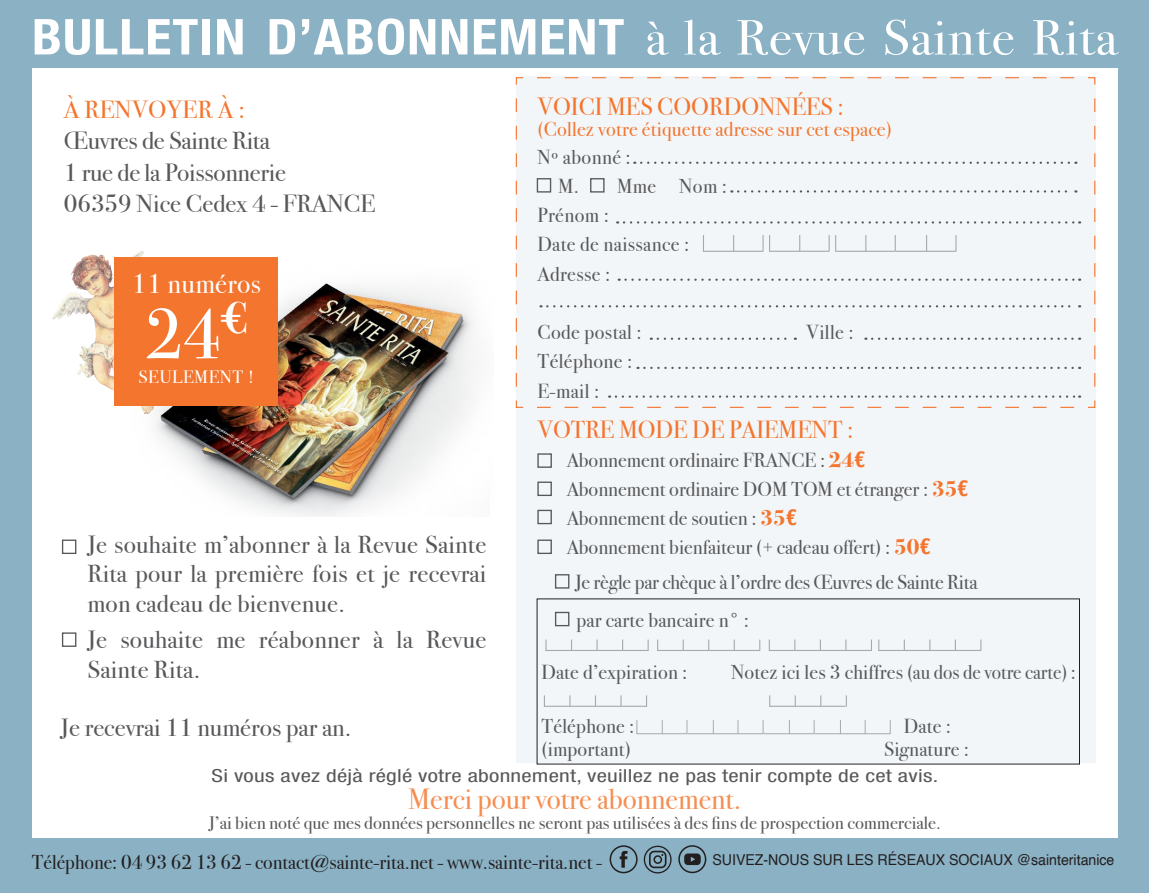
<style>
.page{position:relative;width:1149px;height:893px;background:#fff}
.page>*{position:absolute;margin:0;border:0;box-sizing:border-box;transform-origin:0 0}
.t1{font:71.1px "Bodoni Svty Two ITCTT";color:#fff}
.t2{font:700 condensed 49.5px "Helvetica Neue";letter-spacing:.02em;color:#fff;scale:1.09 1}
.t3{font:29.25px "Bodoni Svty Two ITCTT";color:#f68e52}
.t4{font:27.22px "Bodoni Svty Two ITCTT";letter-spacing:.01em;color:#fff}
.t5{font:24.75px/29.7px "Bodoni Svty Two ITCTT";letter-spacing:.01em;color:#57585a;text-align:justify}
.t6{font:24.75px "Bodoni Svty Two ITCTT";color:#f3752e}
.t7{font:24.75px "Bodoni Svty Two ITCTT";letter-spacing:-.01em;color:#57585a}
.t8{font:20.25px "Bodoni Svty Two ITCTT";color:#57585a}
.t9{font:20.25px "Bodoni Svty Two ITCTT";color:#231f20}
.t10{font:20.25px "Bodoni Svty Two ITCTT";letter-spacing:.02em;color:#57585a}
.t11{font:20.25px "Bodoni Svty Two ITCTT";letter-spacing:.01em;color:#f3752e}
.t12{font:18px "Bodoni Svty Two ITCTT";color:#57585a}
.t13{font:condensed 18px "Helvetica Neue LT Std";letter-spacing:.01em;color:#57585a;scale:1.28 1}
.t14{font:18px "Bodoni Svty Two ITCTT";letter-spacing:.03em;color:#fff}
.Normale{font:15.08px "Helvetica";color:#231f20;scale:.94 1}
.s1{font-family:"Bodoni Svty Two ITCTT";font-weight:400;font-stretch:normal}
.s2{font-weight:700;font-size:22.5px;color:#f3752e}
.s3{font-family:"Helvetica Neue";font-weight:700;font-stretch:condensed;font-size:22.5px;color:#f3752e}
</style>
<div class="page">
<div style="left:0;top:0;width:1148px;height:893px;background:#8ab1c4"></div>
<div style="left:32px;top:68px;width:1084px;height:770px;background:#fff"></div>
<svg style="left:609px;top:845px;width:28px;height:28px"></svg>
<svg style="left:678px;top:845px;width:28px;height:28px"></svg>
<svg style="left:643px;top:846px;width:28px;height:27px"></svg>
<div style="left:515px;top:76px;width:580px;height:687px;background:#f3f6f8"></div>
<img style="left:52px;top:255px;width:38px;height:123px">
<img style="left:90px;top:251px;width:385px;height:266px">
<hr style="left:545px;top:650px;width:103px;height:1px;background:#a8a9ad">
<hr style="left:543px;top:706px;width:103px;height:1px;background:#a8a9ad">
<svg style="left:543px;top:695px;width:2px;height:12px"></svg>
<svg style="left:594px;top:695px;width:2px;height:11px"></svg>
<svg style="left:645px;top:695px;width:2px;height:12px"></svg>
<hr style="left:769px;top:706px;width:76px;height:1px;background:#a8a9ad">
<svg style="left:769px;top:695px;width:1px;height:12px"></svg>
<hr style="left:657px;top:650px;width:102px;height:1px;background:#a8a9ad">
<hr style="left:768px;top:650px;width:103px;height:1px;background:#a8a9ad">
<hr style="left:878px;top:650px;width:102px;height:1px;background:#a8a9ad">
<div style="left:115px;top:257px;width:163px;height:148px;background:#f3752e"></div>
<svg style="left:515px;top:77px;width:580px;height:331px"></svg>
<svg style="left:609px;top:395px;width:470px;height:3px"></svg>
<svg style="left:738px;top:190px;width:338px;height:3px"></svg>
<svg style="left:762px;top:720px;width:1px;height:14px"></svg>
<hr style="left:636px;top:733px;width:50px;height:1px;background:#a8a9ad">
<svg style="left:636px;top:720px;width:1px;height:14px"></svg>
<svg style="left:661px;top:720px;width:1px;height:14px"></svg>
<svg style="left:686px;top:720px;width:1px;height:14px"></svg>
<hr style="left:687px;top:733px;width:75px;height:1px;background:#a8a9ad">
<svg style="left:712px;top:720px;width:1px;height:14px"></svg>
<svg style="left:737px;top:720px;width:1px;height:13px"></svg>
<svg style="left:889px;top:720px;width:1px;height:13px"></svg>
<hr style="left:763px;top:733px;width:50px;height:1px;background:#a8a9ad">
<svg style="left:813px;top:720px;width:1px;height:14px"></svg>
<hr style="left:814px;top:733px;width:76px;height:1px;background:#a8a9ad">
<svg style="left:864px;top:720px;width:1px;height:14px"></svg>
<div style="left:536px;top:178px;width:15px;height:15px;border:1px solid #57585a"></div>
<div style="left:590px;top:178px;width:14px;height:15px;border:1px solid #57585a"></div>
<div style="left:537px;top:453px;width:14px;height:15px;border:1px solid #57585a"></div>
<div style="left:537px;top:482px;width:14px;height:14px;border:1px solid #57585a"></div>
<div style="left:537px;top:510px;width:14px;height:14px;border:1px solid #57585a"></div>
<div style="left:537px;top:540px;width:14px;height:14px;border:1px solid #57585a"></div>
<div style="left:554px;top:574px;width:15px;height:15px;border:1px solid #57585a"></div>
<div style="left:554px;top:612px;width:15px;height:14px;border:1px solid #57585a"></div>
<div style="left:62px;top:540px;width:14px;height:14px;border:1px solid #57585a"></div>
<div style="left:62px;top:632px;width:14px;height:15px;border:1px solid #57585a"></div>
<p class="t2" style="left:32px;top:-4px;width:996px">BULLETIN D’ABONNEMENT <span class="s1">à la Revue Sainte Rita</span></p>
<p class="t6" style="left:64px;top:89px;width:183px">À RENVOYER À :</p>
<p class="t7" style="left:64px;top:120px;width:208px">Œuvres de Sainte Rita</p>
<p class="t7" style="left:64px;top:152px;width:224px">1 rue de la Poissonnerie</p>
<p class="t5" style="left:64px;top:186px;width:313px">06359 Nice Cedex 4 - FRANCE</p>
<p class="t4" style="left:132px;top:262px;width:130px">11 numéros</p>
<p class="t1" style="left:145px;top:276px;width:105px">24<sup>€</sup></p>
<p class="t14" style="left:138px;top:362px;width:117px">SEULEMENT !</p>
<p class="t5" style="left:87px;top:527px;width:400px">Je souhaite m’abonner à la Revue Sainte Rita pour la première fois et je recevrai mon cadeau de bienvenue.</p>
<p class="t5" style="left:87px;top:622px;width:400px">Je souhaite me réabonner à la Revue<br>Sainte Rita.</p>
<p class="t5" style="left:61px;top:710px;width:292px">Je recevrai 11 numéros par an.</p>
<p class="t6" style="left:537px;top:87px;width:308px">VOICI MES COORDONNÉES :</p>
<p class="t11" style="left:537px;top:112px;width:356px">(Collez votre étiquette adresse sur cet espace)</p>
<p class="t10" style="left:537px;top:140px;width:95px">Nº abonné :</p>
<p class="t8" style="left:558px;top:169px;width:170px">M. Mme Nom :</p>
<p class="t8" style="left:537px;top:199px;width:73px">Prénom :</p>
<p class="t10" style="left:537px;top:228px;width:153px">Date de naissance :</p>
<p class="t10" style="left:537px;top:257px;width:75px">Adresse :</p>
<p class="t10" style="left:537px;top:316px;width:106px">Code postal :</p>
<p class="t8" style="left:805px;top:316px;width:49px">Ville :</p>
<p class="t10" style="left:537px;top:345px;width:96px">Téléphone :</p>
<p class="t8" style="left:537px;top:374px;width:63px">E-mail :</p>
<p class="t6" style="left:537px;top:410px;width:317px">VOTRE MODE DE PAIEMENT :</p>
<p class="t8" style="left:566px;top:444px;width:300px">Abonnement ordinaire FRANCE : <span class="s2">24</span><span class="s3">€</span></p>
<p class="t8" style="left:566px;top:472px;width:403px">Abonnement ordinaire DOM TOM et étranger : <span class="s2">35</span><span class="s3">€</span></p>
<p class="t8" style="left:566px;top:501px;width:231px">Abonnement de soutien : <span class="s2">35</span><span class="s3">€</span></p>
<p class="t8" style="left:566px;top:530px;width:365px">Abonnement bienfaiteur (+ cadeau offert) : <span class="s2">50</span><span class="s3">€</span></p>
<p class="t8" style="left:575px;top:566px;width:403px">Je règle par chèque à l’ordre des Œuvres de Sainte Rita</p>
<p class="t8" style="left:576px;top:603px;width:174px">par carte bancaire n° :</p>
<p class="t8" style="left:541px;top:656px;width:147px">Date d’expiration :</p>
<p class="t8" style="left:730px;top:656px;width:346px">Notez ici les 3 chiffres (au dos de votre carte) :</p>
<p class="t8" style="left:541px;top:710px;width:94px">Téléphone :</p>
<p class="t8" style="left:903px;top:710px;width:49px">Date :</p>
<p class="t8" style="left:541px;top:732px;width:91px">(important)</p>
<p class="t8" style="left:883px;top:732px;width:86px">Signature :</p>
<p class="t13" style="left:211px;top:765px;width:569px">Si vous avez déjà réglé votre abonnement, veuillez ne pas tenir compte de cet avis.</p>
<p class="t3" style="left:408px;top:775px;width:335px">Merci pour votre abonnement.</p>
<p class="t12" style="left:209px;top:808px;width:733px">J’ai bien noté que mes données personnelles ne seront pas utilisées à des fins de prospection commerciale.</p>
<p class="t9" style="left:32px;top:845px;width:571px">Téléphone: 04 93 62 13 62 - contact@sainte-rita.net - www.sainte-rita.net -</p>
<p class="Normale" style="left:712px;top:848px;width:429px">SUIVEZ-NOUS SUR LES RÉSEAUX SOCIAUX @sainteritanice</p>
</div>
